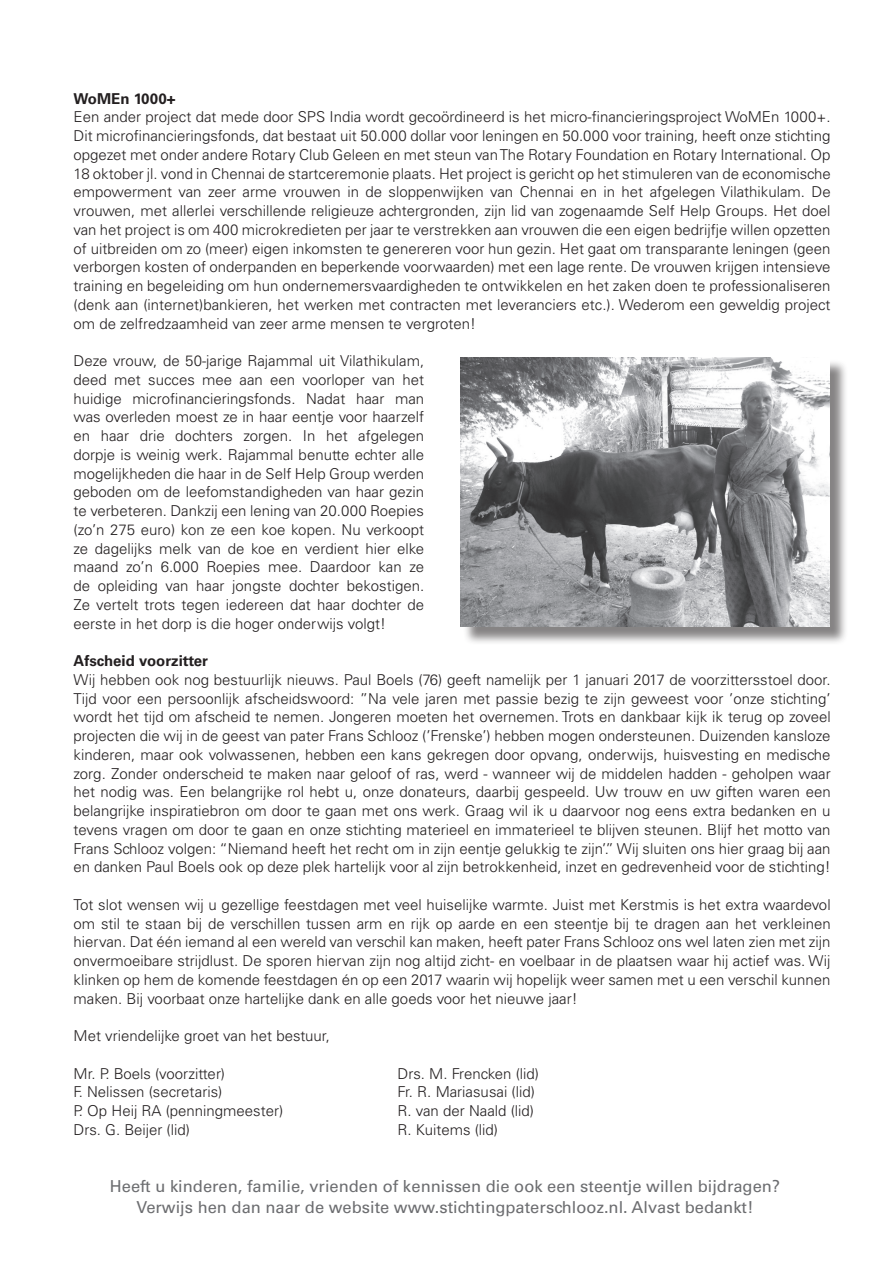
<style>
.page{position:relative;width:893px;height:1263px;background:#fff}
.page>*{position:absolute;margin:0;border:0;box-sizing:border-box;transform-origin:0 0}
.t1{font:16.5px/21px "Univers LT Std";color:#6c6d70;text-align:center}
.t2{font:300 15px/18.8px "Univers LT Std";color:#231f20;text-align:justify}
.t3{font:700 15px "Univers LT Std";color:#231f20}
</style>
<div class="page">
<div style="left:463px;top:359px;width:385px;height:286px;background:#231f20;opacity:.55"></div>
<img style="left:460px;top:357px;width:369px;height:269px">
<p class="t3" style="left:74px;top:89px;width:104px">WoMEn 1000+</p>
<p class="t2" style="left:74px;top:108px;width:759px">Een ander project dat mede door SPS India wordt gecoördineerd is het micro-financieringsproject WoMEn 1000+.<br>Dit microfinancieringsfonds, dat bestaat uit 50.000 dollar voor leningen en 50.000 voor training, heeft onze stichting opgezet met onder andere Rotary Club Geleen en met steun van The Rotary Foundation en Rotary International. Op 18 oktober jl. vond in Chennai de startceremonie plaats. Het project is gericht op het stimuleren van de economische empowerment van zeer arme vrouwen in de sloppenwijken van Chennai en in het afgelegen Vilathikulam. De vrouwen, met allerlei verschillende religieuze achtergronden, zijn lid van zogenaamde Self Help Groups. Het doel van het project is om 400 microkredieten per jaar te verstrekken aan vrouwen die een eigen bedrijfje willen opzetten of uitbreiden om zo (meer) eigen inkomsten te genereren voor hun gezin. Het gaat om transparante leningen (geen verborgen kosten of onderpanden en beperkende voorwaarden) met een lage rente. De vrouwen krijgen intensieve training en begeleiding om hun ondernemersvaardigheden te ontwikkelen en het zaken doen te professionaliseren (denk aan (internet)bankieren, het werken met contracten met leveranciers etc.). Wederom een geweldig project om de zelfredzaamheid van zeer arme mensen te vergroten!</p>
<p class="t2" style="left:74px;top:351px;width:352px">Deze vrouw, de 50-jarige Rajammal uit Vilathikulam, deed met succes mee aan een voorloper van het huidige microfinancieringsfonds. Nadat haar man was overleden moest ze in haar eentje voor haarzelf en haar drie dochters zorgen. In het afgelegen dorpje is weinig werk. Rajammal benutte echter alle mogelijkheden die haar in de Self Help Group werden geboden om de leefomstandigheden van haar gezin te verbeteren. Dankzij een lening van 20.000 Roepies (zo’n 275 euro) kon ze een koe kopen. Nu verkoopt ze dagelijks melk van de koe en verdient hier elke maand zo’n 6.000 Roepies mee. Daardoor kan ze de opleiding van haar jongste dochter bekostigen.<br>Ze vertelt trots tegen iedereen dat haar dochter de eerste in het dorp is die hoger onderwijs volgt!</p>
<p class="t3" style="left:74px;top:652px;width:136px">Afscheid voorzitter</p>
<p class="t2" style="left:74px;top:670px;width:759px">Wij hebben ook nog bestuurlijk nieuws. Paul Boels (76) geeft namelijk per 1 januari 2017 de voorzittersstoel door.<br>Tijd voor een persoonlijk afscheidswoord: ”Na vele jaren met passie bezig te zijn geweest voor ’onze stichting’ wordt het tijd om afscheid te nemen. Jongeren moeten het overnemen. Trots en dankbaar kijk ik terug op zoveel projecten die wij in de geest van pater Frans Schlooz (’Frenske’) hebben mogen ondersteunen. Duizenden kansloze kinderen, maar ook volwassenen, hebben een kans gekregen door opvang, onderwijs, huisvesting en medische zorg. Zonder onderscheid te maken naar geloof of ras, werd - wanneer wij de middelen hadden - geholpen waar het nodig was. Een belangrijke rol hebt u, onze donateurs, daarbij gespeeld. Uw trouw en uw giften waren een belangrijke inspiratiebron om door te gaan met ons werk. Graag wil ik u daarvoor nog eens extra bedanken en u tevens vragen om door te gaan en onze stichting materieel en immaterieel te blijven steunen. Blijf het motto van Frans Schlooz volgen: “Niemand heeft het recht om in zijn eentje gelukkig te zijn’.” Wij sluiten ons hier graag bij aan en danken Paul Boels ook op deze plek hartelijk voor al zijn betrokkenheid, inzet en gedrevenheid voor de stichting!</p>
<p class="t2" style="left:74px;top:895px;width:759px">Tot slot wensen wij u gezellige feestdagen met veel huiselijke warmte. Juist met Kerstmis is het extra waardevol om stil te staan bij de verschillen tussen arm en rijk op aarde en een steentje bij te dragen aan het verkleinen hiervan. Dat één iemand al een wereld van verschil kan maken, heeft pater Frans Schlooz ons wel laten zien met zijn onvermoeibare strijdlust. De sporen hiervan zijn nog altijd zicht- en voelbaar in de plaatsen waar hij actief was. Wij klinken op hem de komende feestdagen én op een 2017 waarin wij hopelijk weer samen met u een verschil kunnen maken. Bij voorbaat onze hartelijke dank en alle goeds voor het nieuwe jaar!</p>
<p class="t2" style="left:74px;top:1026px;width:258px">Met vriendelijke groet van het bestuur,</p>
<p class="t2" style="left:74px;top:1064px;width:153px">Mr. P. Boels (voorzitter)</p>
<p class="t2" style="left:398px;top:1064px;width:143px">Drs. M. Frencken (lid)</p>
<p class="t2" style="left:74px;top:1083px;width:150px">F. Nelissen (secretaris)</p>
<p class="t2" style="left:398px;top:1083px;width:139px">Fr. R. Mariasusai (lid)</p>
<p class="t2" style="left:74px;top:1101px;width:211px">P. Op Heij RA (penningmeester)</p>
<p class="t2" style="left:398px;top:1101px;width:138px">R. van der Naald (lid)</p>
<p class="t2" style="left:74px;top:1120px;width:118px">Drs. G. Beijer (lid)</p>
<p class="t2" style="left:398px;top:1120px;width:102px">R. Kuitems (lid)</p>
<p class="t1" style="left:110px;top:1176px;width:672px">Heeft u kinderen, familie, vrienden of kennissen die ook een steentje willen bijdragen?<br>Verwijs hen dan naar de website www.stichtingpaterschlooz.nl. Alvast bedankt!</p>
</div>
